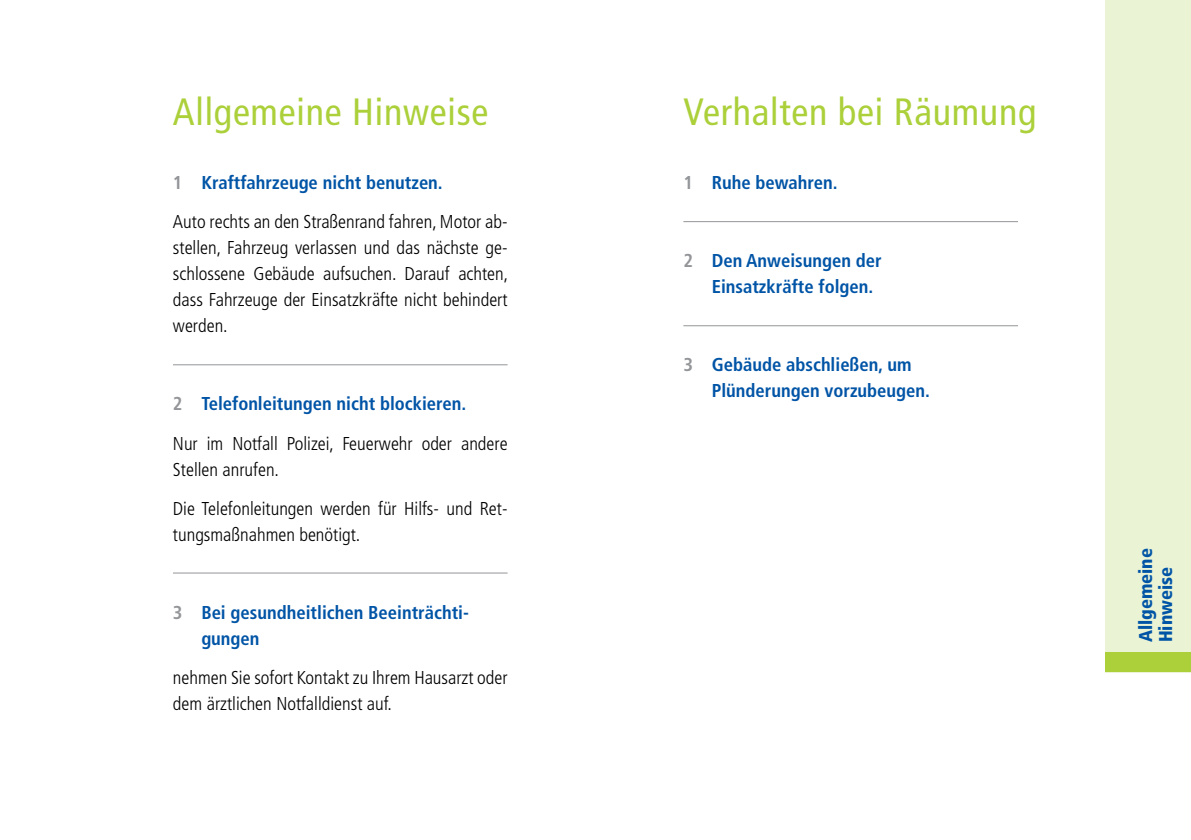
<style>
.page{position:relative;width:1191px;height:840px;background:#fff}
.page>*{position:absolute;margin:0;border:0;box-sizing:border-box;transform-origin:0 0}
.t1{font:condensed 38px "Frutiger";letter-spacing:.02em;color:#abd03a}
.t2{font:300 condensed 18.6px/26px "Frutiger";color:#000}
.t3{font:700 condensed 18.6px/26px "Frutiger";color:#0054a6}
.t4{font:900 condensed 18.6px/20px "Frutiger";color:#0054a6}
.s1{font-weight:700;color:#939598}
.s2{font-weight:700;color:#0054a6}
.s3{color:#939598}
</style>
<div class="page">
<hr style="left:683px;top:221px;width:335px;height:1px;background:#939598">
<hr style="left:683px;top:325px;width:335px;height:1px;background:#939598">
<div style="left:1106px;top:0;width:85px;height:671px;background:#ebf3d5"></div>
<div style="left:1106px;top:651px;width:85px;height:20px;background:#abd03a"></div>
<hr style="left:173px;top:364px;width:334px;height:1px;background:#939598">
<hr style="left:173px;top:572px;width:334px;height:1px;background:#939598">
<h1 class="t1" style="left:173px;top:89px;width:317px">Allgemeine Hinweise</h1>
<p class="t2" style="left:173px;top:163px;width:336px;line-height:39px"><span class="s1">1</span> <span class="s2">Kraftfahrzeuge nicht benutzen.<br></span>Auto rechts an den Straßenrand fahren, Motor ab-</p>
<p class="t2" style="left:173px;top:235px;width:337px;text-align:justify">stellen, Fahrzeug verlassen und das nächste ge&shy;schlossene Gebäude aufsuchen. Darauf achten, dass Fahrzeuge der Einsatzkräfte nicht behindert werden.</p>
<p class="t2" style="left:173px;top:384px;width:336px;line-height:39px"><span class="s1">2</span> <span class="s2">Telefonleitungen nicht blockieren.<br></span>Nur im Notfall Polizei, Feuerwehr oder andere</p>
<p class="t2" style="left:173px;top:449px;width:336px;line-height:39px">Stellen anrufen.<br>Die Telefonleitungen werden für Hilfs- und Ret-</p>
<p class="t2" style="left:173px;top:521px;width:189px">tungsmaßnahmen benötigt.</p>
<p class="t3" style="left:201px;top:599px;width:269px;text-indent:-28px"><span class="s3">3</span> Bei gesundheitlichen Beeinträchti&shy;gungen</p>
<p class="t2" style="left:173px;top:664px;width:336px">nehmen Sie sofort Kontakt zu Ihrem Hausarzt oder dem ärztlichen Notfalldienst auf.</p>
<h1 class="t1" style="left:683px;top:89px;width:354px">Verhalten bei Räumung</h1>
<p class="t3" style="left:683px;top:170px;width:156px"><span class="s3">1</span> Ruhe bewahren.</p>
<p class="t3" style="left:711px;top:248px;width:171px;text-indent:-28px"><span class="s3">2</span> Den Anweisungen der<br>Einsatzkräfte folgen.</p>
<p class="t3" style="left:711px;top:352px;width:220px;text-indent:-28px"><span class="s3">3</span> Gebäude abschließen, um<br>Plünderungen vorzubeugen.</p>
<p class="t4" style="left:1135px;top:642px;width:96px;rotate:-90deg">Allgemeine<br>Hinweise</p>
</div>
